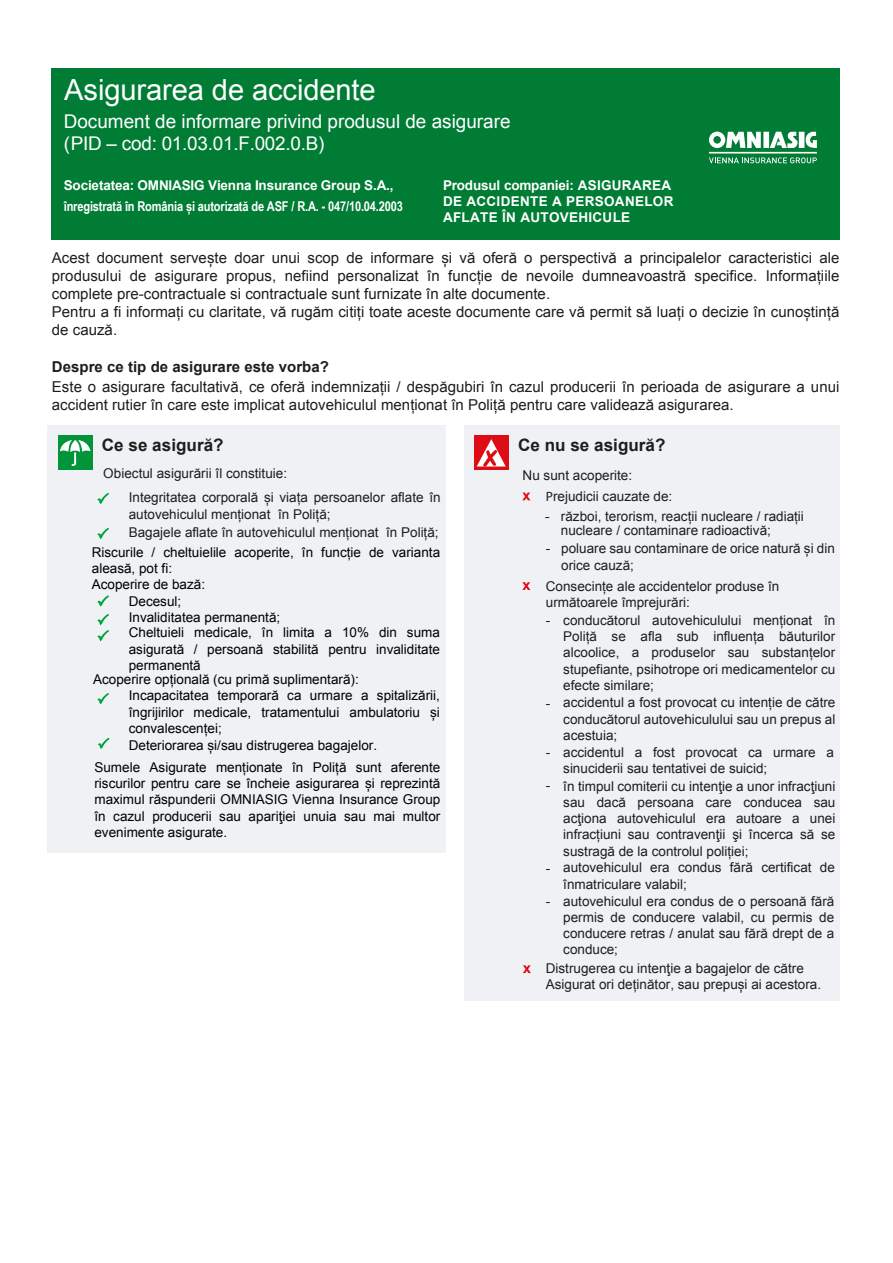
<style>
.page{position:relative;width:893px;height:1263px;background:#fff}
.page>*{position:absolute;margin:0;border:0;box-sizing:border-box;transform-origin:0 0}
.t1{font:29.1px "Arial";letter-spacing:-.005em;color:#fff}
.t2{font:18.9px/22.6px "Arial";color:#fff}
.t3{font:700 17.1px "Arial";color:#1d1d1b}
.t4{font:15px/18px "Arial";color:#1d1d1b}
.t5{font:700 15px "Arial";color:#1d1d1b}
.t6{font:13.5px/16.5px "Arial";color:#1d1d1b}
.t7{font:13.5px/16.2px "Arial";color:#000}
.t8{font:700 13.5px/16.2px "Arial";letter-spacing:.025em;color:#fff}
.t9{font:700 13.5px "Arial Narrow";letter-spacing:-.01em;color:#fff}
.t10{font:700 13.5px "Arial";letter-spacing:-.01em;color:#fff}
.s1{font-family:"Myriad Pro"}
</style>
<div class="page">
<div style="left:47px;top:425px;width:399px;height:428px;background:#eff1f4"></div>
<div style="left:58px;top:435px;width:35px;height:35px;background:#009539"></div>
<svg style="left:60px;top:440px;width:31px;height:26px"></svg>
<div style="left:464px;top:425px;width:376px;height:576px;background:#eff1f4"></div>
<div style="left:474px;top:435px;width:35px;height:35px;background:#dd0c15"></div>
<svg style="left:477px;top:439px;width:29px;height:28px"></svg>
<svg style="left:522px;top:493px;width:8px;height:7px"></svg>
<svg style="left:522px;top:582px;width:8px;height:8px"></svg>
<svg style="left:523px;top:965px;width:8px;height:8px"></svg>
<div style="left:51px;top:69px;width:631px;height:171px;background:#007c34"></div>
<div style="left:683px;top:69px;width:157px;height:171px;background:#007c34"></div>
<svg style="left:709px;top:132px;width:108px;height:16px"></svg>
<hr style="left:709px;top:152px;width:108px;height:2px;background:#fff">
<svg style="left:709px;top:157px;width:108px;height:6px"></svg>
<svg style="left:97px;top:493px;width:12px;height:11px"></svg>
<svg style="left:97px;top:528px;width:12px;height:11px"></svg>
<svg style="left:97px;top:595px;width:12px;height:12px"></svg>
<svg style="left:97px;top:614px;width:12px;height:27px"></svg>
<svg style="left:97px;top:693px;width:12px;height:11px"></svg>
<svg style="left:98px;top:738px;width:11px;height:11px"></svg>
<h1 class="t1" style="left:64px;top:70px;width:313px">Asigurarea de accidente</h1>
<h2 class="t2" style="left:64px;top:110px;width:448px">Document de informare privind produsul de asigurare (PID – cod: 01.03.01.F.002.0.B)</h2>
<p class="t8" style="left:443px;top:177px;width:232px">Produsul companiei: ASIGURAREA<br>DE ACCIDENTE A PERSOANELOR<br>AFLATE ÎN AUTOVEHICULE</p>
<p class="t10" style="left:64px;top:176px;width:331px">Societatea: OMNIASIG Vienna Insurance Group S.A.,</p>
<p class="t9" style="left:64px;top:196px;width:341px">înregistrată în România și autorizată de ASF / R.A. - 047/10.04.2003</p>
<p class="t4" style="left:52px;top:249px;width:789px">Acest document servește doar unui scop de informare și vă oferă o perspectivă a principalelor caracteristici ale produsului de asigurare propus, nefiind personalizat în funcție de nevoile dumneavoastră specifice. Informațiile complete pre-contractuale si contractuale sunt furnizate în alte documente.<br>Pentru a fi informați cu claritate, vă rugăm citiți toate aceste documente care vă permit să luați o decizie în cunoștință de cauză.</p>
<p class="t5" style="left:52px;top:357px;width:279px">Despre ce tip de asigurare este vorba?</p>
<p class="t4" style="left:52px;top:378px;width:789px">Este o asigurare facultativă, ce oferă indemnizații / despăgubiri în cazul producerii în perioada de asigurare a unui accident rutier în care este implicat autovehiculul menționat în Poliță pentru care validează asigurarea.</p>
<p class="t3" style="left:102px;top:434px;width:123px">Ce se asigură?</p>
<p class="t3" style="left:518px;top:434px;width:149px">Ce nu se asigură?</p>
<p class="t6" style="left:546px;top:465px;width:128px;line-height:20.9px;text-indent:-23px">Nu sunt acoperite:<br><span class="s1">P</span>rejudicii cauzate de:</p>
<p class="t6" style="left:129px;top:461px;width:313px;line-height:24.5px;text-indent:-25px">Obiectul asigurării îl constituie:<br>Integritatea corporală și viața persoanelor aflate în</p>
<p class="t6" style="left:129px;top:506px;width:203px">autovehiculul menționat în Poliță;</p>
<p class="t7" style="left:92px;top:544px;width:350px">Riscurile / cheltuielile acoperite, în funcție de varianta aleasă, pot fi:<br>Acoperire de bază:</p>
<p class="t6" style="left:561px;top:510px;width:245px;line-height:13.6px;text-indent:-16px">- război, terorism, reacții nucleare / radiații nucleare / contaminare radioactivă;</p>
<p class="t6" style="left:561px;top:541px;width:275px">poluare sau contaminare de orice natură și din orice cauză;</p>
<p class="t6" style="left:129px;top:524px;width:311px">Bagajele aflate în autovehiculul menționat în Poliță;</p>
<p class="t6" style="left:546px;top:540px;width:6px">-</p>
<p class="t6" style="left:546px;top:578px;width:235px">Consecințe ale accidentelor produse în următoarele împrejurări:</p>
<p class="t7" style="left:129px;top:593px;width:313px">Decesul;<br>Invaliditatea permanentă;<br>Cheltuieli medicale, în limita a 10% din suma asigurată / persoană stabilită pentru invaliditate permanentă</p>
<p class="t7" style="left:129px;top:687px;width:313px">Incapacitatea temporară ca urmare a spitalizării, îngrijirilor medicale, tratamentului ambulatoriu și convalescenței;<br>Deteriorarea și/sau distrugerea bagajelor.</p>
<p class="t6" style="left:563px;top:612px;width:274px;text-align:justify">conducătorul autovehiculului menționat în Poliță se afla sub influența băuturilor alcoolice, a produselor sau substanțelor stupefiante, psihotrope ori medicamentelor cu efecte similare;</p>
<p class="t6" style="left:563px;top:695px;width:274px">accidentul a fost provocat cu intenție de către conducătorul autovehiculului sau un prepus al acestuia;<br>accidentul a fost provocat ca urmare a sinuciderii sau tentativei de suicid;<br>în timpul comiterii cu intenţie a unor infracţiuni sau dacă persoana care conducea sau acţiona autovehiculul era autoare a unei infracțiuni sau contravenţii şi încerca să se sustragă de la controlul poliției;<br>autovehiculul era condus fără certificat de înmatriculare valabil;<br>autovehiculul era condus de o persoană fără permis de conducere valabil, cu permis de conducere retras / anulat sau fără drept de a conduce;</p>
<p class="t6" style="left:546px;top:612px;width:6px">-</p>
<p class="t7" style="left:93px;top:671px;width:267px">Acoperire opțională (cu primă suplimentară):</p>
<p class="t6" style="left:546px;top:695px;width:6px">-</p>
<p class="t6" style="left:546px;top:744px;width:6px">-</p>
<p class="t6" style="left:546px;top:777px;width:6px">-</p>
<p class="t7" style="left:94px;top:759px;width:347px;text-align:justify">Sumele Asigurate menționate în Poliță sunt aferente riscurilor pentru care se încheie asigurarea și reprezintă maximul răspunderii OMNIASIG Vienna Insurance Group în cazul producerii sau apariţiei unuia sau mai multor evenimente asigurate.</p>
<p class="t6" style="left:546px;top:860px;width:6px">-</p>
<p class="t6" style="left:546px;top:893px;width:6px">-</p>
<p class="t6" style="left:546px;top:960px;width:277px">Distrugerea cu intenţie a bagajelor de către<br>Asigurat ori deținător, sau prepuși ai acestora.</p>
</div>
